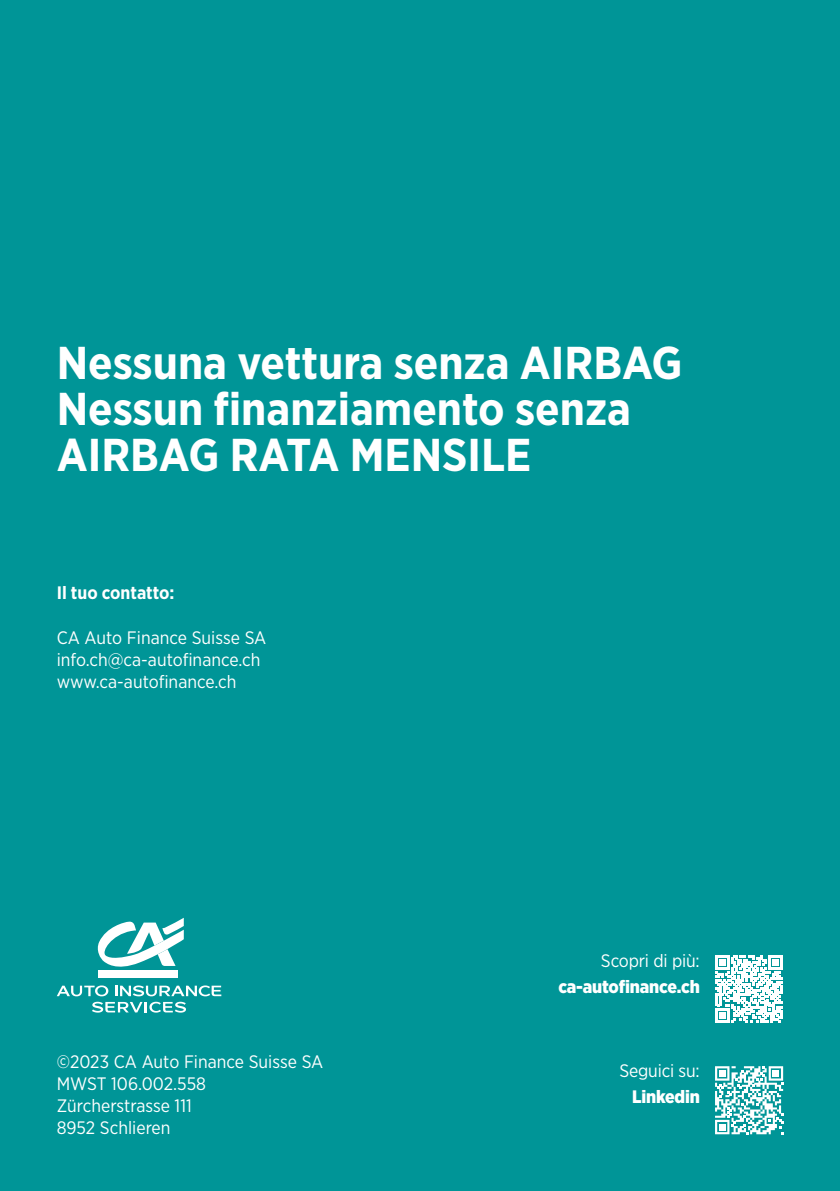
<style>
.page{position:relative;width:840px;height:1191px;background:#fff}
.page>*{position:absolute;margin:0;border:0;box-sizing:border-box;transform-origin:0 0}
.t1{font:700 46px/46px "Gotham Narrow";color:#fff}
.t2{font:18px/22px "Gotham Narrow";color:#fff}
.t3{font:900 18px "Gotham Narrow";letter-spacing:-.01em;color:#fff}
.Lauftext{font:700 18px "Gotham Narrow";color:#fff}
</style>
<div class="page">
<div style="left:0;top:0;width:839px;height:1191px;background:#009597"></div>
<svg style="left:715px;top:1066px;width:67px;height:68px"></svg>
<div style="left:718px;top:1124px;width:7px;height:6px;background:#fff"></div>
<div style="left:99px;top:970px;width:79px;height:8px;background:#fff"></div>
<svg style="left:97px;top:917px;width:87px;height:54px"></svg>
<svg style="left:57px;top:985px;width:164px;height:27px"></svg>
<svg style="left:715px;top:955px;width:67px;height:67px"></svg>
<p class="t1" style="left:57px;top:339px;width:627px">Nessuna vettura senza AIRBAG</p>
<p class="t1" style="left:57px;top:385px;width:575px">Nessun finanziamento senza<br>AIRBAG RATA MENSILE</p>
<p class="Lauftext" style="left:57px;top:581px;width:119px">Il tuo contatto:</p>
<p class="t2" style="left:57px;top:626px;width:211px">CA Auto Finance Suisse SA info.ch@ca-autofinance.ch www.ca-autofinance.ch</p>
<p class="t2" style="left:57px;top:1050px;width:268px">©2023 CA Auto Finance Suisse SA<br>MWST 106.002.558<br>Zürcherstrasse 111<br>8952 Schlieren</p>
<p class="t2" style="left:600px;top:949px;width:100px">Scopri di più:</p>
<p class="t3" style="left:558px;top:975px;width:143px">ca-autofinance.ch</p>
<p class="t2" style="left:619px;top:1059px;width:82px">Seguici su:</p>
<p class="t3" style="left:631px;top:1085px;width:69px">Linkedin</p>
</div>
